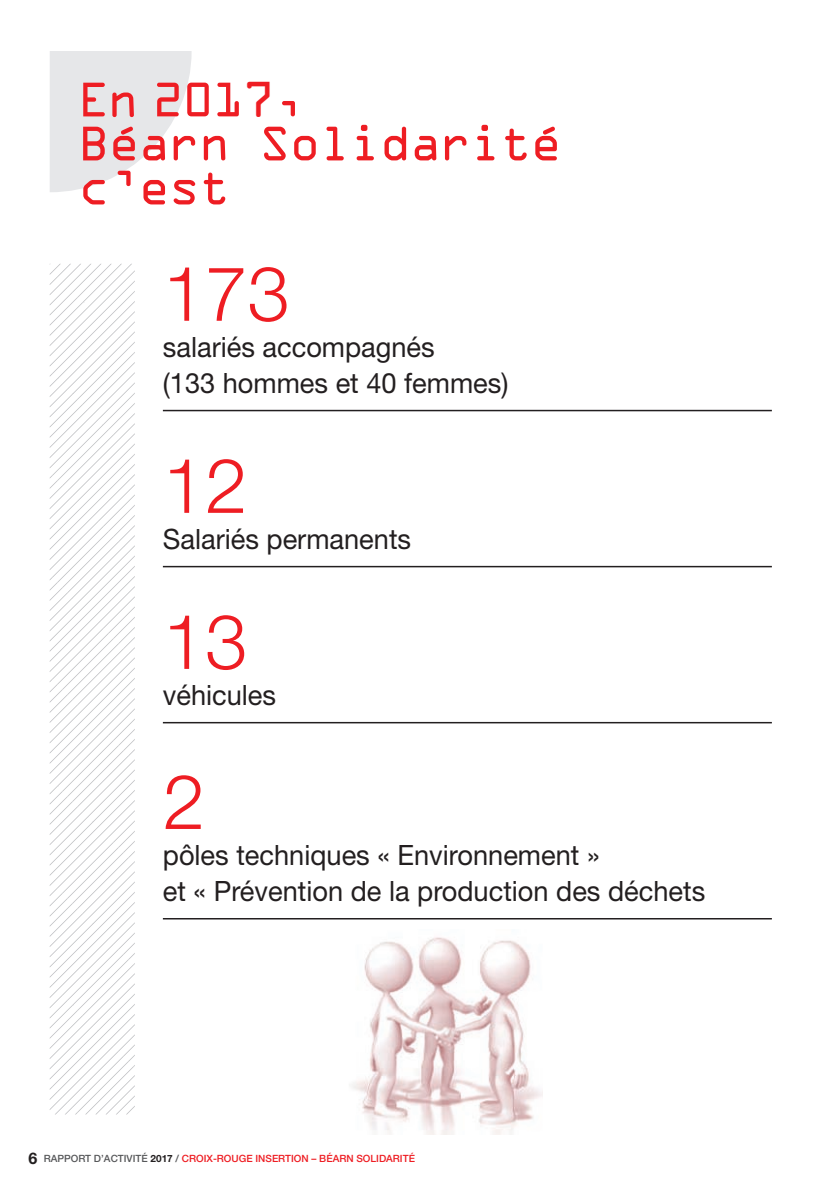
<style>
.page{position:relative;width:840px;height:1191px;background:#fff}
.page>*{position:absolute;margin:0;border:0;box-sizing:border-box;transform-origin:0 0}
.t1{font:300 76px "Helvetica Neue LT Std";color:#ee1d23}
.t2{font:45.2px "OCRA CR";color:#ee1d23}
.t3{font:28px/36px "Helvetica Neue LT Std";color:#231f20}
.t4{font:500 10px "Helvetica Neue LT Std";color:#ee1d23}
.s1{font-weight:700;font-size:16px;color:#231f20}
.s2{color:#57585a}
.s3{font-weight:700;color:#231f20}
</style>
<div class="page">
<img style="left:352px;top:937px;width:189px;height:197px">
<svg style="left:50px;top:264px;width:85px;height:850px"></svg>
<svg style="left:50px;top:51px;width:506px;height:153px"></svg>
<hr style="left:163px;top:410px;width:608px;height:1px;background:#231f20">
<hr style="left:163px;top:566px;width:608px;height:1px;background:#231f20">
<hr style="left:163px;top:722px;width:608px;height:1px;background:#231f20">
<hr style="left:163px;top:918px;width:608px;height:1px;background:#231f20">
<h2 class="t2" style="left:242px;top:75px;width:34px">7</h2>
<h1 class="t1" style="left:163px;top:247px;width:128px">173</h1>
<p class="t3" style="left:163px;top:328px;width:347px">salariés accompagnés<br>(133 hommes et 40 femmes)</p>
<h1 class="t1" style="left:163px;top:439px;width:86px">12</h1>
<p class="t3" style="left:163px;top:520px;width:249px">Salariés permanents</p>
<h1 class="t1" style="left:163px;top:595px;width:86px">13</h1>
<p class="t3" style="left:163px;top:676px;width:115px">véhicules</p>
<h1 class="t1" style="left:163px;top:755px;width:44px">2</h1>
<p class="t3" style="left:163px;top:836px;width:543px">pôles techniques « Environnement »<br>et « Prévention de la production des déchets</p>
<p class="t4" style="left:28px;top:1152px;width:388px"><span class="s1">6</span> <span class="s2">RAPPORT D’ACTIVITÉ</span> <span class="s3">2017</span> <span class="s2">/</span> CROIX-ROUGE INSERTION – BÉARN SOLIDARITÉ</p>
</div>
